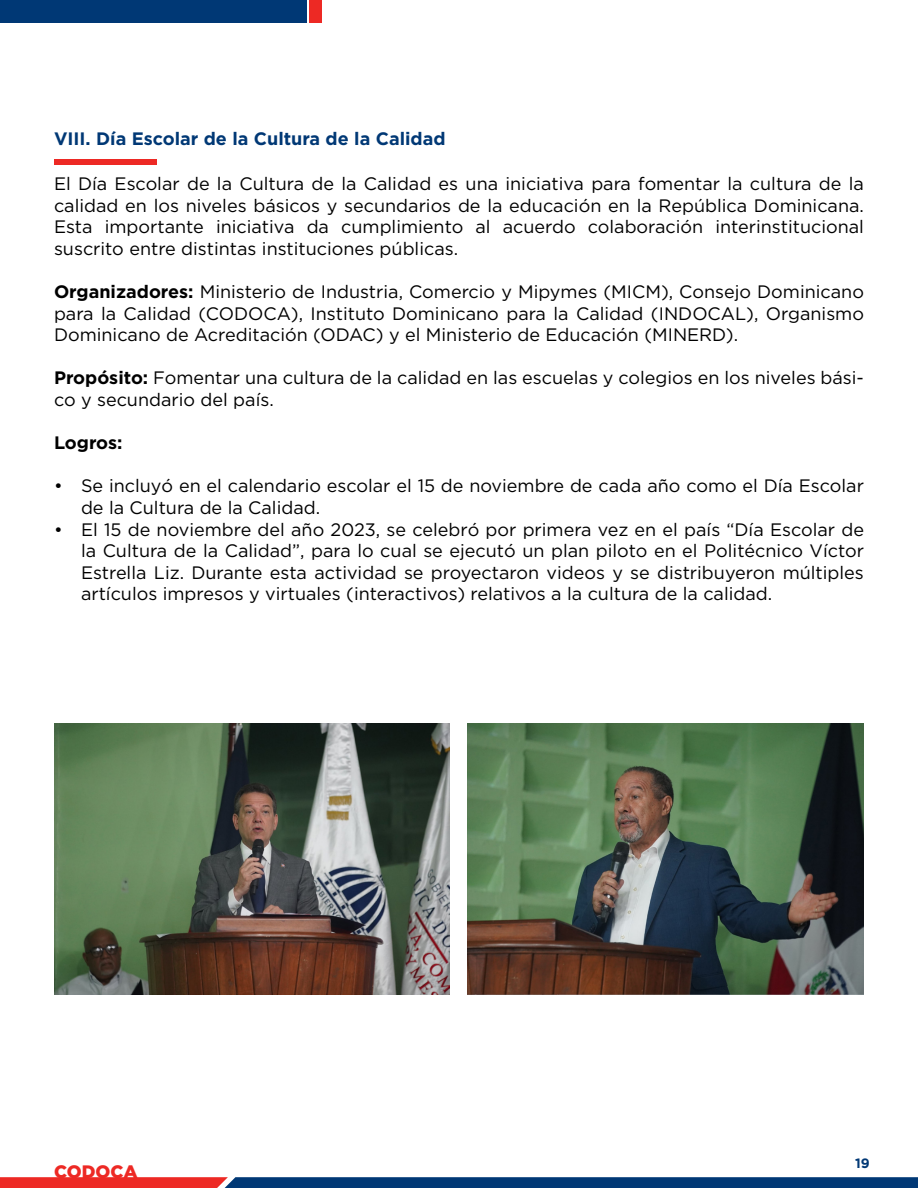
<style>
.page{position:relative;width:918px;height:1188px;background:#fff}
.page>*{position:absolute;margin:0;border:0;box-sizing:border-box;transform-origin:0 0}
.t1{font:18px/21.6px "Gotham Pro";color:#000;text-align:justify}
.t2{font:700 18px "Gotham Pro";color:#003875}
.t3{font:700 18px "Gotham Pro";color:#000}
.t4{font:900 18px "Gotham Pro";color:#ed2924}
.t5{font:700 13.5px "Gotham Pro";color:#003875}
.s1{font-weight:700}
</style>
<div class="page">
<svg style="left:0;top:1177px;width:918px;height:11px"></svg>
<div style="left:0;top:0;width:307px;height:23px;background:#003875"></div>
<div style="left:309px;top:0;width:13px;height:23px;background:#ed2924"></div>
<div style="left:54px;top:160px;width:102px;height:5px;background:#ed2924"></div>
<img style="left:54px;top:723px;width:396px;height:272px">
<img style="left:467px;top:723px;width:396px;height:272px">
<p class="t2" style="left:54px;top:128px;width:393px">VIII. Día Escolar de la Cultura de la Calidad</p>
<p class="t1" style="left:54px;top:173px;width:812px">El Día Escolar de la Cultura de la Calidad es una iniciativa para fomentar la cultura de la calidad en los niveles básicos y secundarios de la educación en la República Dominicana.<br>Esta importante iniciativa da cumplimiento al acuerdo colaboración interinstitucional suscrito entre distintas instituciones públicas.</p>
<p class="t1" style="left:54px;top:281px;width:812px"><span class="s1">Organizadores:</span> Ministerio de Industria, Comercio y Mipymes (MICM), Consejo Dominicano para la Calidad (CODOCA), Instituto Dominicano para la Calidad (INDOCAL), Organismo Dominicano de Acreditación (ODAC) y el Ministerio de Educación (MINERD).</p>
<p class="t1" style="left:54px;top:367px;width:812px"><span class="s1">Propósito:</span> Fomentar una cultura de la calidad en las escuelas y colegios en los niveles bási&shy;co y secundario del país.</p>
<p class="t3" style="left:54px;top:432px;width:70px">Logros:</p>
<p class="t1" style="left:81px;top:475px;width:784px;text-indent:-27px">• Se incluyó en el calendario escolar el 15 de noviembre de cada año como el Día Escolar de la Cultura de la Calidad.</p>
<p class="t1" style="left:81px;top:518px;width:784px;text-indent:-27px">• El 15 de noviembre del año 2023, se celebró por primera vez en el país “Día Escolar de la Cultura de la Calidad”, para lo cual se ejecutó un plan piloto en el Politécnico Víctor Estrella Liz. Durante esta actividad se proyectaron videos y se distribuyeron múltiples artículos impresos y virtuales (interactivos) relativos a la cultura de la calidad.</p>
<p class="t4" style="left:54px;top:1162px;width:85px">CODOCA</p>
<p class="t5" style="left:855px;top:1155px;width:16px">19</p>
</div>
